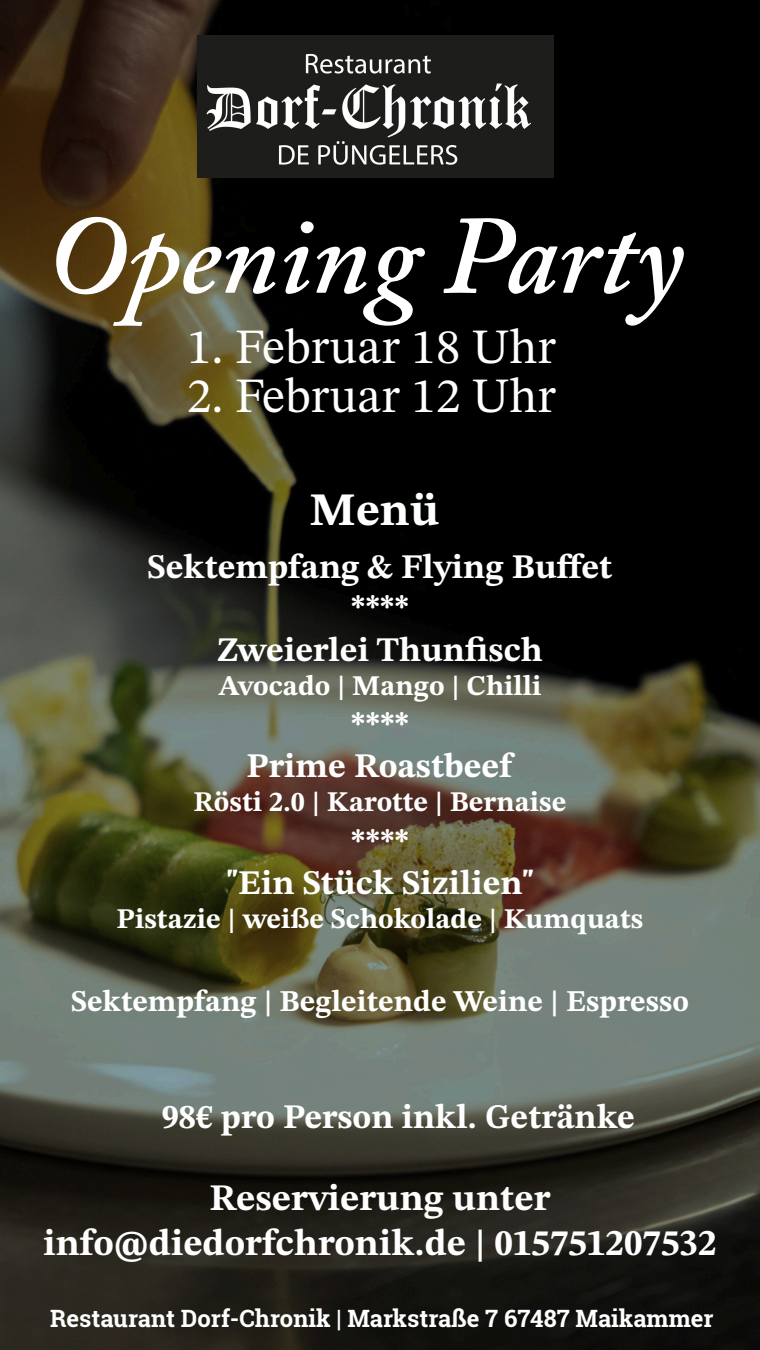
<style>
.page{position:relative;width:760px;height:1350px;background:#fff}
.page>*{position:absolute;margin:0;border:0;box-sizing:border-box;transform-origin:0 0}
.t1{font:italic 600 110.7px "Adobe Caslon Pro";color:#fff}
.t2{font:49.2px "STIX Two Text";color:#fff}
.t3{font:700 46.5px "STIX Two Text";color:#fff}
.t4{font:700 37.35px/44.8px "STIX Two Text";color:#fff;text-align:center}
.t5{font:700 34.5px "STIX Two Text";color:#fff}
.t6{font:700 34.35px "STIX Two Text";color:#fff}
.t7{font:700 30.15px "STIX Two Text";color:#fff}
.t8{font:700 28.5px "STIX Two Text";color:#fff}
.t9{font:700 23.85px "Roboto Slab";color:#fff}
</style>
<div class="page">
<img style="left:0;top:0;width:759px;height:1350px">
<img style="left:198px;top:36px;width:355px;height:142px">
<h1 class="t1" style="left:46px;top:190px;width:639px">Opening Party</h1>
<h1 class="t2" style="left:187px;top:311px;width:370px">1. Februar 18 Uhr</h1>
<h1 class="t2" style="left:187px;top:361px;width:370px">2. Februar 12 Uhr</h1>
<h1 class="t3" style="left:309px;top:476px;width:131px">Menü</h1>
<h1 class="t5" style="left:147px;top:542px;width:466px">Sektempfang &amp; Flying Buffet</h1>
<p class="t5" style="left:350px;top:583px;width:60px">****</p>
<h1 class="t5" style="left:217px;top:624px;width:327px">Zweierlei Thunfisch</h1>
<p class="t8" style="left:218px;top:665px;width:324px">Avocado | Mango | Chilli</p>
<p class="t5" style="left:350px;top:700px;width:60px">****</p>
<h1 class="t5" style="left:246px;top:741px;width:267px">Prime Roastbeef</h1>
<p class="t8" style="left:193px;top:782px;width:374px">Rösti 2.0 | Karotte | Bernaise</p>
<p class="t5" style="left:350px;top:817px;width:60px">****</p>
<h1 class="t5" style="left:226px;top:858px;width:309px">"Ein Stück Sizilien"</h1>
<p class="t8" style="left:116px;top:898px;width:528px">Pistazie | weiße Schokolade | Kumquats</p>
<p class="t7" style="left:71px;top:980px;width:619px">Sektempfang | Begleitende Weine | Espresso</p>
<h1 class="t6" style="left:162px;top:1092px;width:474px">98€ pro Person inkl. Getränke</h1>
<p class="t4" style="left:43px;top:1177px;width:674px">Reservierung unter info@diedorfchronik.de | 015751207532</p>
<p class="t9" style="left:50px;top:1302px;width:664px">Restaurant Dorf-Chronik | Markstraße 7 67487 Maikammer</p>
</div>
